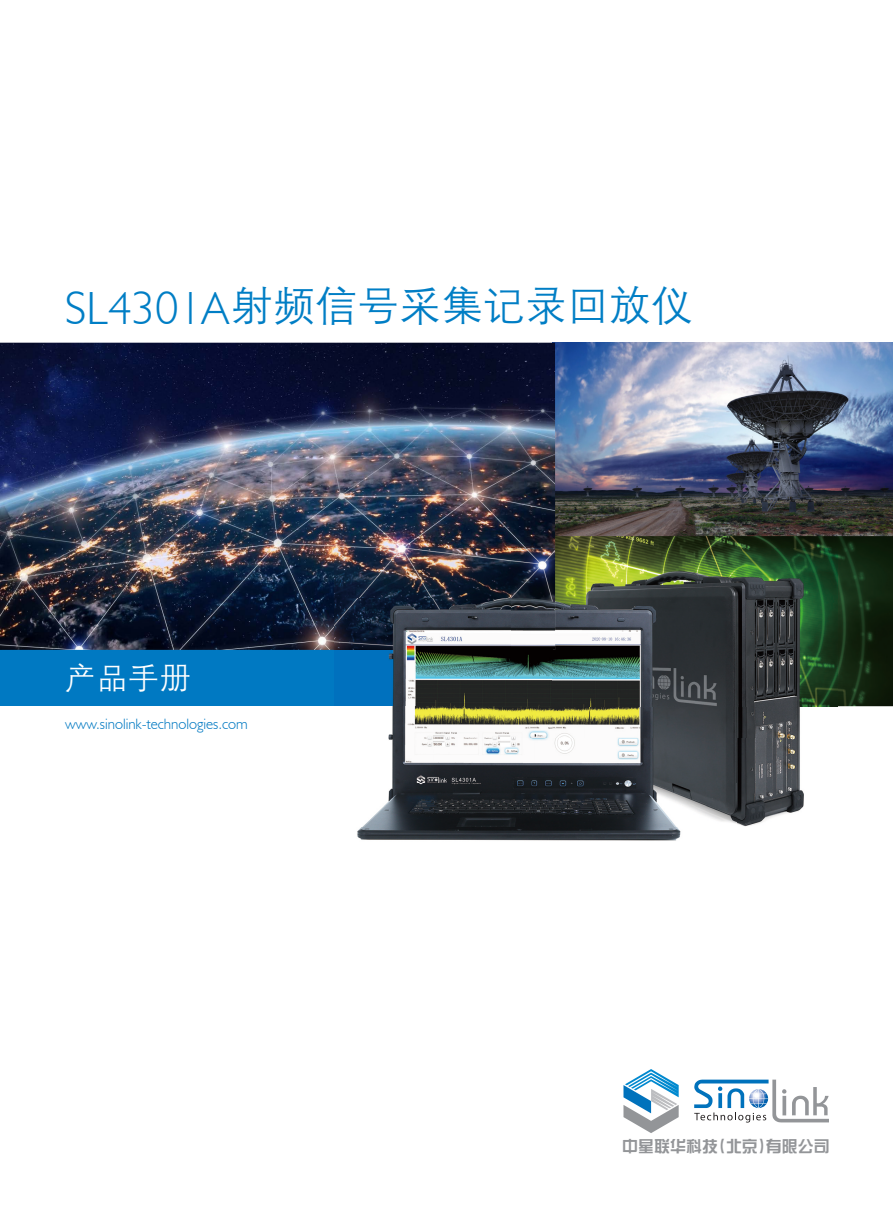
<style>
.page{position:relative;width:893px;height:1212px;background:#fff}
.page>*{position:absolute;margin:0;border:0;box-sizing:border-box;transform-origin:0 0}
.t1{font:42px "H Yg 2 gj";color:#007ec5}
.t2{font:31.5px "H Yg 2 gj";color:#fff}
.t3{font:15.9px "H Yk 1 gj";color:#939598}
.t4{font:300 15px "Humanist 521 BT";color:#0079c2}
.s1{font-family:"Humanist 521 BT";font-weight:300;font-size:46.5px}
</style>
<div class="page">
<div style="left:0;top:475px;width:552px;height:231px;background:#0079c2"></div>
<img style="left:555px;top:343px;width:338px;height:193px">
<svg style="left:623px;top:1069px;width:56px;height:64px"></svg>
<svg style="left:694px;top:1079px;width:135px;height:43px"></svg>
<img style="left:555px;top:536px;width:338px;height:170px">
<img style="left:0;top:343px;width:555px;height:307px">
<img style="left:536px;top:650px;width:50px;height:89px">
<img style="left:388px;top:706px;width:148px;height:33px">
<img style="left:586px;top:706px;width:201px;height:33px">
<img style="left:787px;top:706px;width:51px;height:107px">
<img style="left:357px;top:739px;width:430px;height:102px">
<img style="left:388px;top:650px;width:164px;height:56px">
<img style="left:555px;top:548px;width:283px;height:53px">
<img style="left:553px;top:601px;width:285px;height:105px">
<img style="left:334px;top:548px;width:221px;height:102px">
<h1 class="t1" style="left:65px;top:284px;width:629px"><span class="s1">SL4301A</span>射频信号采集记录回放仪</h1>
<h2 class="t2" style="left:65px;top:662px;width:127px">产品手册</h2>
<p class="t4" style="left:65px;top:714px;width:184px">www.sinolink-technologies.com</p>
<p class="t3" style="left:622px;top:1138px;width:209px">中星联华科技(北京)有限公司</p>
</div>
